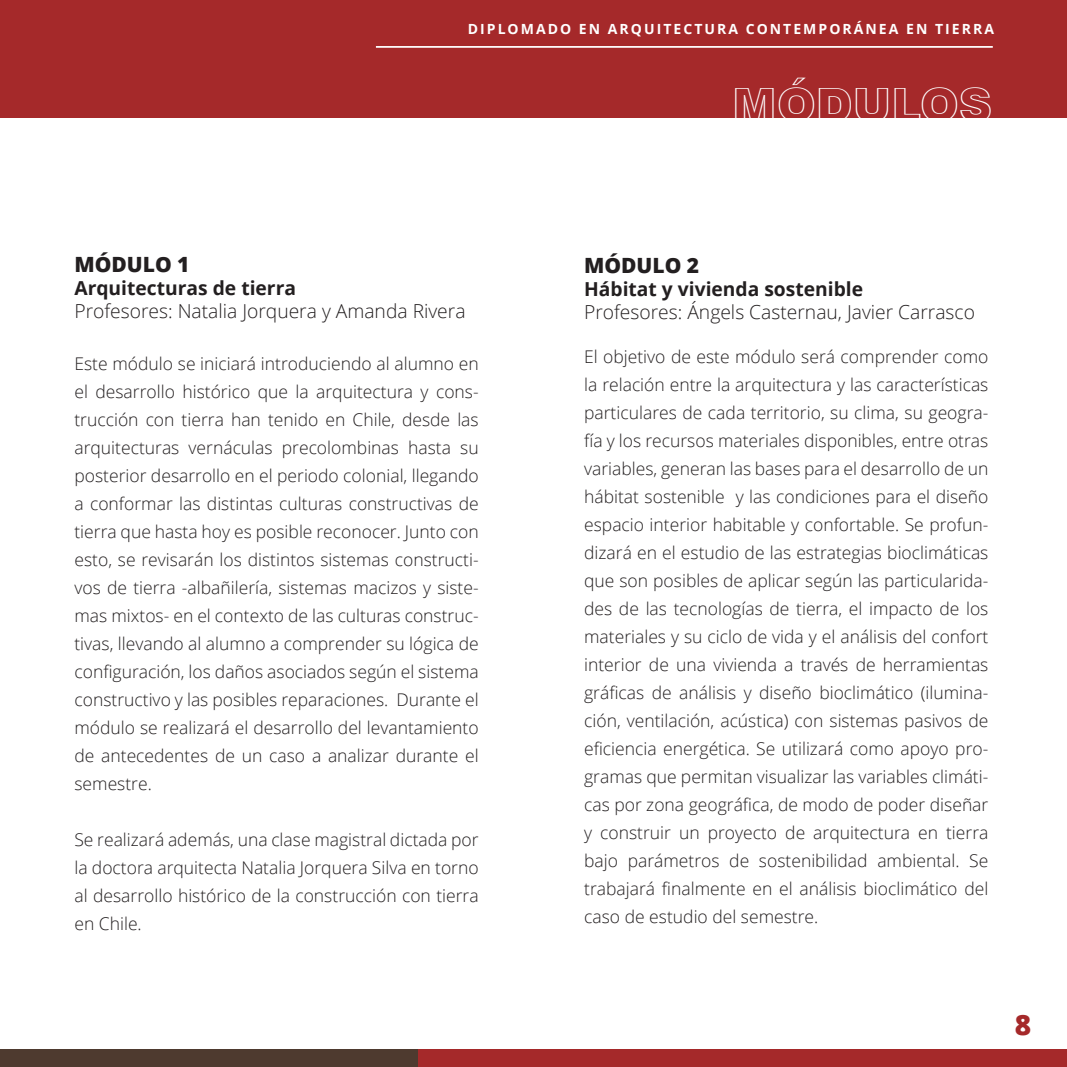
<style>
.page{position:relative;width:1067px;height:1067px;background:#fff}
.page>*{position:absolute;margin:0;border:0;box-sizing:border-box;transform-origin:0 0}
.t1{font:47.25px "Swiss 721 BT Black Outline";color:#fff}
.t2{font:800 28px "Open Sans";color:#a5292a}
.t3{font:800 21px "Open Sans";color:#231f20}
.t4{font:300 19.25px "Open Sans";color:#231f20}
.t5{font:700 19.25px "Open Sans";color:#231f20}
.t6{font:300 17.5px/28px "Open Sans";color:#231f20;text-align:justify}
.t7{font:700 14px "Open Sans";letter-spacing:.145em;color:#fff}
</style>
<div class="page">
<div style="left:0;top:0;width:1067px;height:117px;background:#a5292a"></div>
<hr style="left:376px;top:46px;width:616px;height:2px;background:#fff">
<div style="left:0;top:1049px;width:418px;height:18px;background:#4e3a2f"></div>
<div style="left:418px;top:1049px;width:649px;height:18px;background:#a5292a"></div>
<p class="t7" style="left:468px;top:19px;width:528px">DIPLOMADO EN ARQUITECTURA CONTEMPORÁNEA EN TIERRA</p>
<h1 class="t1" style="left:732px;top:76px;width:262px">MÓDULOS</h1>
<p class="t3" style="left:74px;top:249px;width:117px">MÓDULO 1</p>
<p class="t5" style="left:74px;top:275px;width:223px">Arquitecturas de tierra</p>
<p class="t4" style="left:74px;top:298px;width:392px">Profesores: Natalia Jorquera y Amanda Rivera</p>
<p class="t6" style="left:74px;top:349px;width:406px">Este módulo se iniciará introduciendo al alumno en el desarrollo histórico que la arquitectura y cons&shy;trucción con tierra han tenido en Chile, desde las arquitecturas vernáculas precolombinas hasta su posterior desarrollo en el periodo colonial, llegando a conformar las distintas culturas constructivas de tierra que hasta hoy es posible reconocer. Junto con esto, se revisarán los distintos sistemas constructi&shy;vos de tierra -albañilería, sistemas macizos y siste&shy;mas mixtos- en el contexto de las culturas construc&shy;tivas, llevando al alumno a comprender su lógica de configuración, los daños asociados según el sistema constructivo y las posibles reparaciones. Durante el módulo se realizará el desarrollo del levantamiento de antecedentes de un caso a analizar durante el semestre.</p>
<p class="t6" style="left:74px;top:825px;width:406px">Se realizará además, una clase magistral dictada por la doctora arquitecta Natalia Jorquera Silva en torno al desarrollo histórico de la construcción con tierra en Chile.</p>
<p class="t3" style="left:584px;top:249px;width:117px">MÓDULO 2</p>
<p class="t5" style="left:584px;top:275px;width:280px">Hábitat y vivienda sostenible</p>
<p class="t4" style="left:584px;top:299px;width:392px">Profesores: Ángels Casternau, Javier Carrasco</p>
<p class="t6" style="left:584px;top:342px;width:406px">El objetivo de este módulo será comprender como la relación entre la arquitectura y las características particulares de cada territorio, su clima, su geogra&shy;fía y los recursos materiales disponibles, entre otras variables, generan las bases para el desarrollo de un hábitat sostenible y las condiciones para el diseño espacio interior habitable y confortable. Se profun&shy;dizará en el estudio de las estrategias bioclimáticas que son posibles de aplicar según las particularida&shy;des de las tecnologías de tierra, el impacto de los materiales y su ciclo de vida y el análisis del confort interior de una vivienda a través de herramientas gráficas de análisis y diseño bioclimático (ilumina&shy;ción, ventilación, acústica) con sistemas pasivos de eficiencia energética. Se utilizará como apoyo pro&shy;gramas que permitan visualizar las variables climáti&shy;cas por zona geográfica, de modo de poder diseñar y construir un proyecto de arquitectura en tierra bajo parámetros de sostenibilidad ambiental. Se trabajará finalmente en el análisis bioclimático del caso de estudio del semestre.</p>
<h2 class="t2" style="left:1014px;top:1003px;width:18px">8</h2>
</div>
